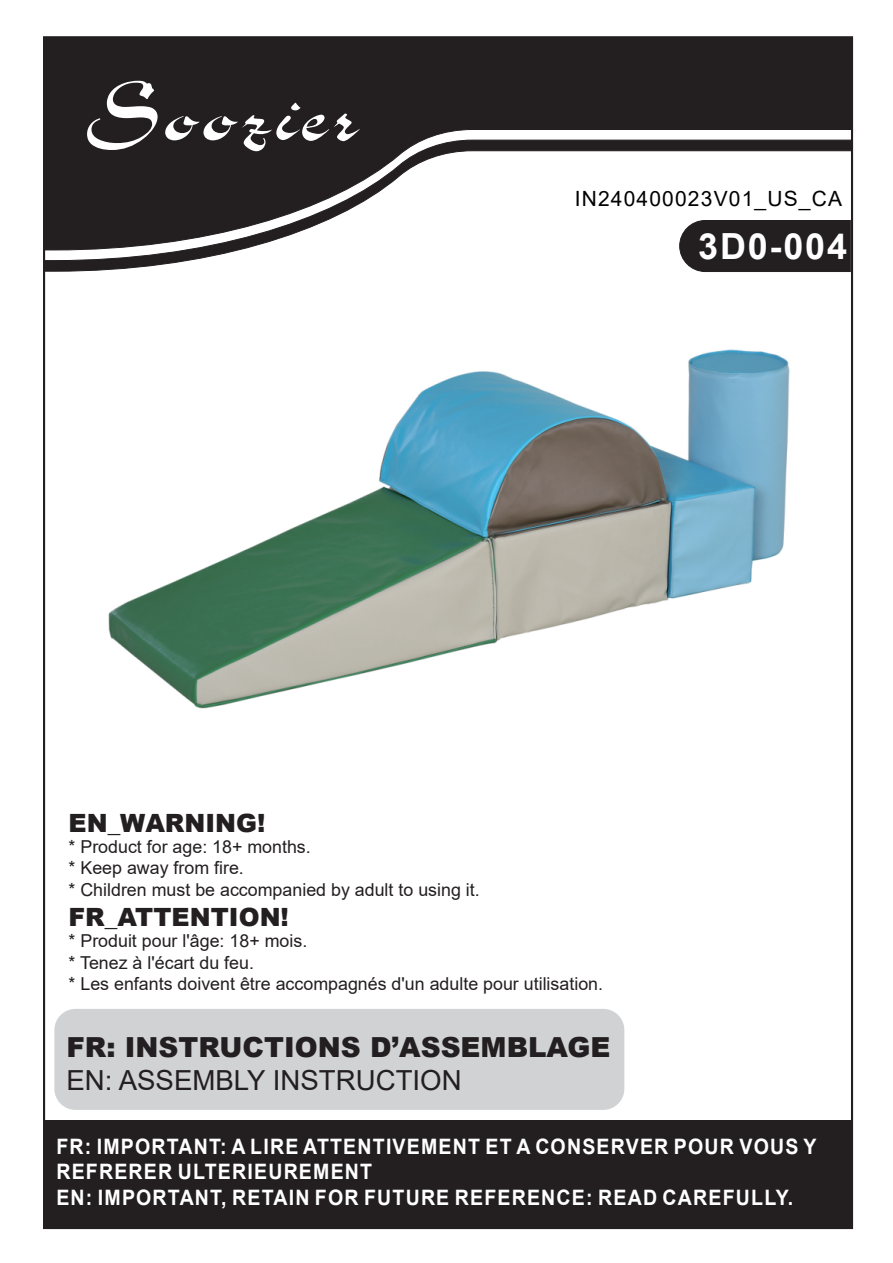
<style>
.page{position:relative;width:893px;height:1263px;background:#fff}
.page>*{position:absolute;margin:0;border:0;box-sizing:border-box;transform-origin:0 0}
.t1{font:700 36px "Arial";letter-spacing:.05em;color:#fff}
.t2{font:900 27.6px "Arial";color:#231f20}
.t3{font:27.6px "Arial";color:#231f20}
.t4{font:900 25.2px "Arial";color:#231f20}
.t5{font:700 21.3px/25.5px "Arial";letter-spacing:.06em;color:#fff;scale:.92 1}
.t6{font:21px "Arial";letter-spacing:.055em;color:#000}
.t7{font:17.85px/21.5px "Arial";color:#231f20}
</style>
<div class="page">
<div style="left:44px;top:1120px;width:808px;height:107px;background:#231f20"></div>
<div style="left:54px;top:1009px;width:570px;height:101px;background:#d1d2d4;border-radius:21px"></div>
<div style="left:43px;top:36px;width:810px;height:103px;background:#231f20"></div>
<svg style="left:43px;top:139px;width:810px;height:133px"></svg>
<svg style="left:87px;top:81px;width:273px;height:70px;background:#464343"></svg>
<div style="left:679px;top:220px;width:172px;height:52px;background:#231f20"></div>
<img style="left:108px;top:349px;width:681px;height:360px">
<p class="t6" style="left:575px;top:184px;width:269px">IN240400023V01_US_CA</p>
<h1 class="t1" style="left:698px;top:221px;width:150px">3D0-004</h1>
<h3 class="t4" style="left:69px;top:804px;width:199px">EN_WARNING!</h3>
<p class="t7" style="left:69px;top:836px;width:413px">* Product for age: 18+ months.<br>* Keep away from fire.<br>* Children must be accompanied by adult to using it.</p>
<h3 class="t4" style="left:69px;top:899px;width:222px">FR_ATTENTION!</h3>
<p class="t7" style="left:69px;top:930px;width:536px">* Produit pour l'âge: 18+ mois.<br>* Tenez à l'écart du feu.<br>* Les enfants doivent être accompagnés d'un adulte pour utilisation.</p>
<h2 class="t2" style="left:66px;top:1027px;width:546px">FR: INSTRUCTIONS D’ASSEMBLAGE</h2>
<h2 class="t3" style="left:66px;top:1061px;width:397px">EN: ASSEMBLY INSTRUCTION</h2>
<p class="t5" style="left:56px;top:1134px;width:828px">FR: IMPORTANT: A LIRE ATTENTIVEMENT ET A CONSERVER POUR VOUS Y<br>REFRERER ULTERIEUREMENT<br>EN: IMPORTANT, RETAIN FOR FUTURE REFERENCE: READ CAREFULLY.</p>
</div>
